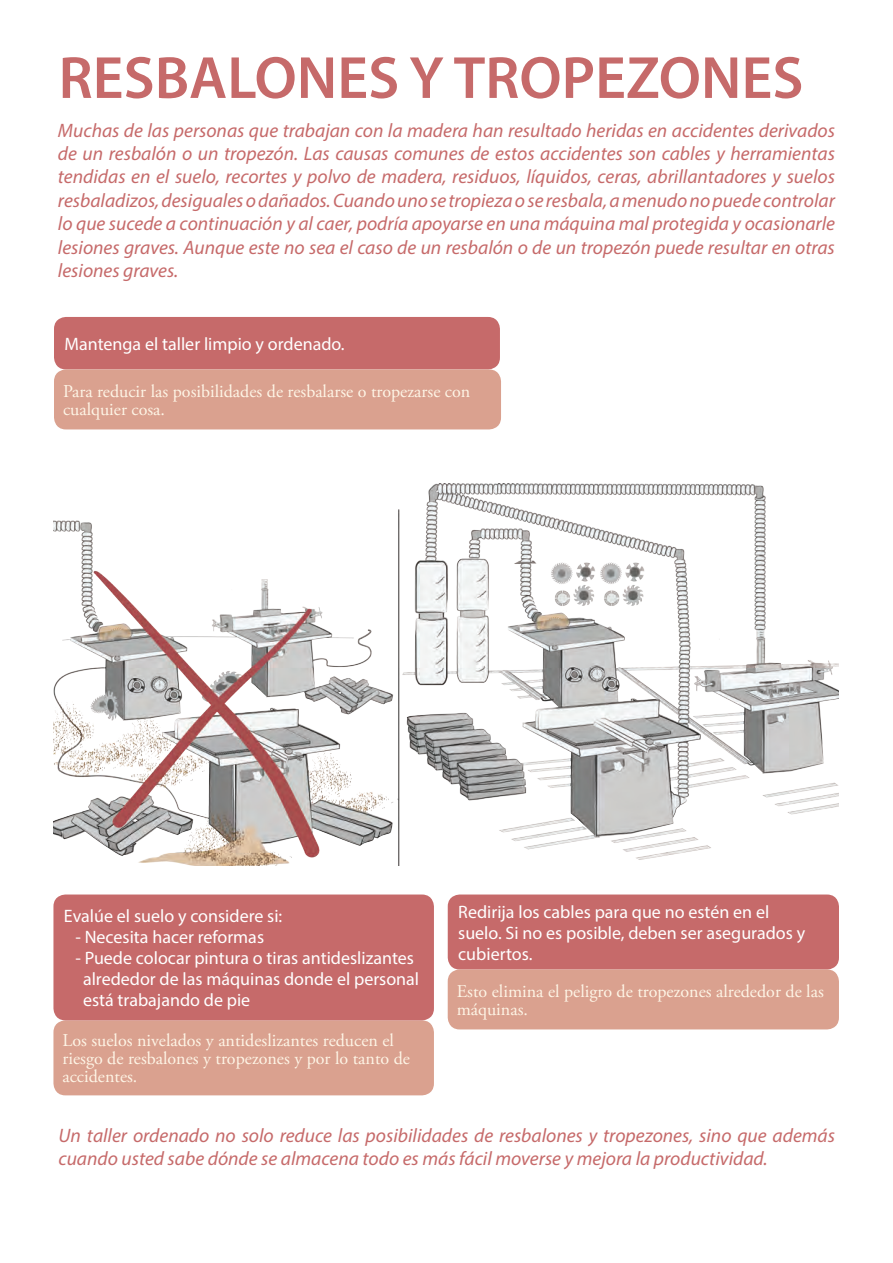
<style>
.page{position:relative;width:893px;height:1263px;background:#fff}
.page>*{position:absolute;margin:0;border:0;box-sizing:border-box;transform-origin:0 0}
.t1{font:600 60px "Myriad Pro";color:#c66a6a}
.t2{font:italic 19.5px/23.4px "Myriad Pro";color:#c66a6a;text-align:justify}
.t3{font:18px/21px "Myriad Pro";color:#fff}
.t4{font:18px/18px "Adobe Garamond Pro";color:#fef5e6}
</style>
<div class="page">
<div style="left:448px;top:894px;width:391px;height:75px;background:#c66a6a;border-radius:12px"></div>
<div style="left:448px;top:969px;width:391px;height:60px;background:#daa18f;border-radius:12px"></div>
<div style="left:53px;top:1020px;width:381px;height:75px;background:#daa18f;border-radius:12px"></div>
<div style="left:53px;top:894px;width:381px;height:126px;background:#c66a6a;border-radius:12px"></div>
<img style="left:53px;top:483px;width:786px;height:383px">
<div style="left:54px;top:317px;width:446px;height:52px;background:#c66a6a;border-radius:12px"></div>
<div style="left:54px;top:369px;width:447px;height:60px;background:#daa18f;border-radius:12px"></div>
<h1 class="t1" style="left:58px;top:40px;width:746px">RESBALONES Y TROPEZONES</h1>
<p class="t2" style="left:58px;top:118px;width:779px">Muchas de las personas que trabajan con la madera han resultado heridas en accidentes derivados de un resbalón o un tropezón. Las causas comunes de estos accidentes son cables y herramientas tendidas en el suelo, recortes y polvo de madera, residuos, líquidos, ceras, abrillantadores y suelos resbaladizos, desiguales o dañados. Cuando uno se tropieza o se resbala, a menudo no puede controlar lo que sucede a continuación y al caer, podría apoyarse en una máquina mal protegida y ocasionarle lesiones graves. Aunque este no sea el caso de un resbalón o de un tropezón puede resultar en otras lesiones graves.</p>
<p class="t3" style="left:64px;top:333px;width:282px">Mantenga el taller limpio y ordenado.</p>
<p class="t4" style="left:63px;top:383px;width:409px">Para reducir las posibilidades de resbalarse o tropezarse con cualquier cosa.</p>
<p class="t3" style="left:64px;top:905px;width:220px">Evalúe el suelo y considere si:</p>
<p class="t3" style="left:75px;top:926px;width:190px">- Necesita hacer reformas</p>
<p class="t3" style="left:83px;top:947px;width:338px;text-indent:-8px">- Puede colocar pintura o tiras antideslizantes alrededor de las máquinas donde el personal está trabajando de pie</p>
<p class="t4" style="left:62px;top:1032px;width:349px">Los suelos nivelados y antideslizantes reducen el riesgo de resbalones y tropezones y por lo tanto de accidentes.</p>
<p class="t3" style="left:458px;top:901px;width:348px">Redirija los cables para que no estén en el suelo. Si no es posible, deben ser asegurados y cubiertos.</p>
<p class="t4" style="left:457px;top:983px;width:369px">Esto elimina el peligro de tropezones alrededor de las máquinas.</p>
<p class="t2" style="left:59px;top:1123px;width:778px">Un taller ordenado no solo reduce las posibilidades de resbalones y tropezones, sino que además cuando usted sabe dónde se almacena todo es más fácil moverse y mejora la productividad.</p>
</div>
